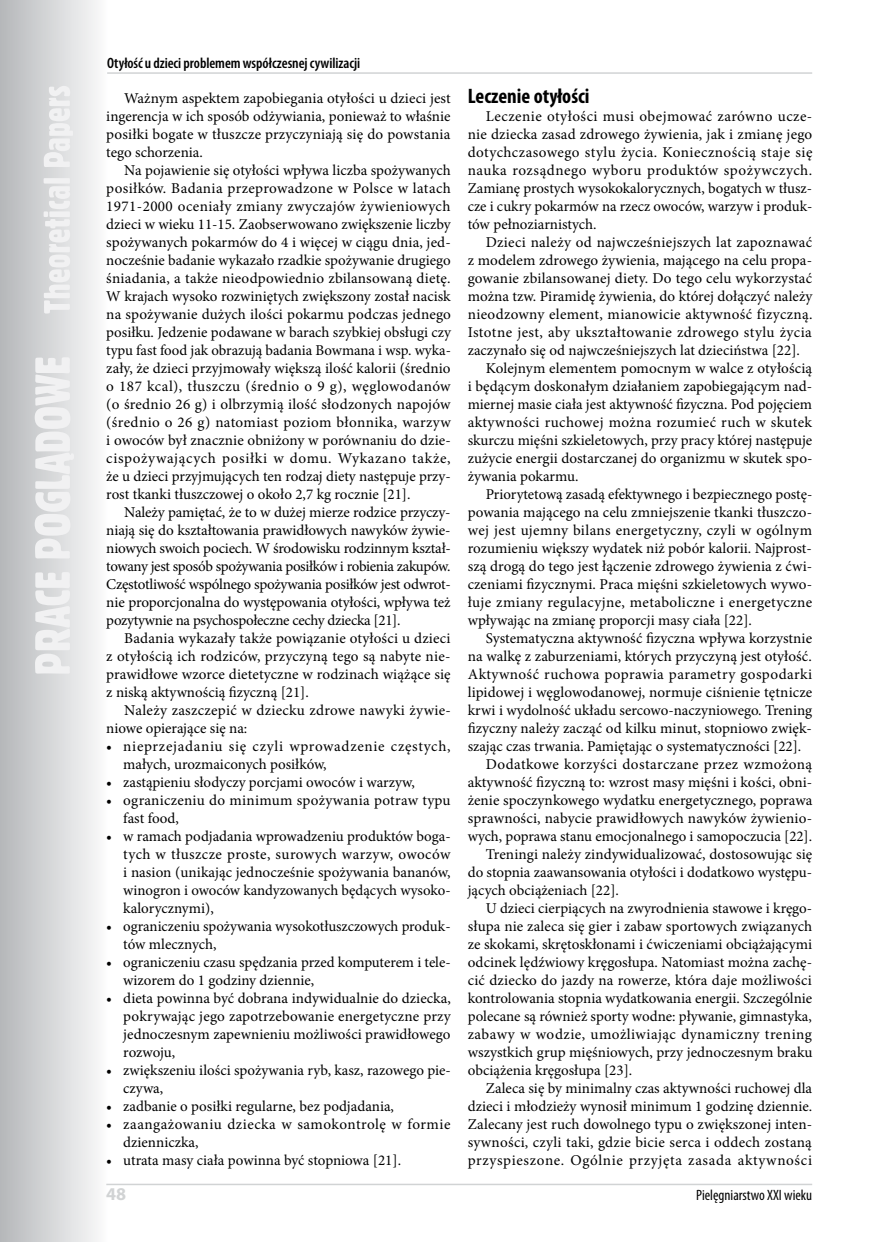
<style>
.page{position:relative;width:876px;height:1242px;background:#fff}
.page>*{position:absolute;margin:0;border:0;box-sizing:border-box;transform-origin:0 0}
.t1{font:700 condensed 21px "Myriad Pro";color:#000}
.t2{font:700 18px "Myriad Pro";color:#d1d3d4}
.t3{font:15px/18px "Minion Pro";color:#000;text-align:justify}
.t4{font:15px/18px "Minion Pro";letter-spacing:.025em;color:#000}
.t5{font:15px "Minion Pro";letter-spacing:.03em;color:#000}
.t6{font:15px "Minion Pro";letter-spacing:.02em;color:#000}
.t7{font:15px/18px "Minion Pro";letter-spacing:.04em;color:#000}
.t8{font:600 condensed 15px "Myriad Pro";letter-spacing:-.005em;color:#000}
.t9{font:15px "Minion Pro";letter-spacing:.045em;color:#000}
.t10{font:condensed 15px "Myriad Pro";color:#000}
</style>
<div class="page">
<svg style="left:0;top:0;width:108px;height:1242px"></svg>
<svg style="left:35px;top:86px;width:39px;height:587px"></svg>
<hr style="left:106px;top:1183px;width:706px;height:2px;background:#d1d3d4">
<hr style="left:107px;top:72px;width:705px;height:2px;background:#d1d3d4">
<p class="t8" style="left:107px;top:54px;width:255px">Otyłość u dzieci problemem współczesnej cywilizacji</p>
<p class="t3" style="left:106px;top:89px;width:346px;text-indent:18px">Ważnym aspektem zapobiegania otyłości u dzieci jest ingerencja w ich sposób odżywiania, ponieważ to właśnie posiłki bogate w tłuszcze przyczyniają się do powstania tego schorzenia.</p>
<p class="t3" style="left:106px;top:161px;width:346px;text-indent:18px">Na pojawienie się otyłości wpływa liczba spożywanych posiłków. Badania przeprowadzone w Polsce w latach 1971-2000 oceniały zmiany zwyczajów żywieniowych dzieci w wieku 11-15. Zaobserwowano zwiększenie liczby spożywanych pokarmów do 4 i więcej w ciągu dnia, jed&shy;nocześnie badanie wykazało rzadkie spożywanie drugiego śniadania, a także nieodpowiednio zbilansowaną dietę.<br>W krajach wysoko rozwiniętych zwiększony został nacisk na spożywanie dużych ilości pokarmu podczas jednego posiłku. Jedzenie podawane w barach szybkiej obsługi czy typu fast food jak obrazują badania Bowmana i wsp. wyka&shy;zały, że dzieci przyjmowały większą ilość kalorii (średnio o 187 kcal), tłuszczu (średnio o 9 g), węglowodanów (o średnio 26 g) i olbrzymią ilość słodzonych napojów (średnio o 26 g) natomiast poziom błonnika, warzyw i owoców był znacznie obniżony w porównaniu do dzie&shy;cispożywających posiłki w domu. Wykazano także, że u dzieci przyjmujących ten rodzaj diety następuje przy&shy;rost tkanki tłuszczowej o około 2,7 kg rocznie [21].</p>
<p class="t3" style="left:106px;top:503px;width:346px;text-indent:18px">Należy pamiętać, że to w dużej mierze rodzice przyczy&shy;niają się do kształtowania prawidłowych nawyków żywie&shy;niowych swoich pociech. W środowisku rodzinnym kształ&shy;towany jest sposób spożywania posiłków i robienia zakupów.<br>Częstotliwość wspólnego spożywania posiłków jest odwrot&shy;nie proporcjonalna do występowania otyłości, wpływa też pozytywnie na psychospołeczne cechy dziecka [21].</p>
<p class="t3" style="left:106px;top:629px;width:346px;text-indent:18px">Badania wykazały także powiązanie otyłości u dzieci z otyłością ich rodziców, przyczyną tego są nabyte nie&shy;prawidłowe wzorce dietetyczne w rodzinach wiążące się z niską aktywnością fizyczną [21].</p>
<p class="t3" style="left:106px;top:701px;width:346px;text-indent:18px">Należy zaszczepić w dziecku zdrowe nawyki żywie&shy;niowe opierające się na:</p>
<p class="t7" style="left:123px;top:737px;width:329px;text-indent:-17px">• nieprzejadaniu się czyli wprowadzenie częstych, małych, urozmaiconych posiłków,</p>
<p class="t3" style="left:106px;top:773px;width:310px">• zastąpieniu słodyczy porcjami owoców i warzyw,</p>
<p class="t3" style="left:123px;top:791px;width:329px;text-indent:-17px">• ograniczeniu do minimum spożywania potraw typu fast food,</p>
<p class="t3" style="left:123px;top:827px;width:329px;text-indent:-17px">• w ramach podjadania wprowadzeniu produktów boga&shy;tych w tłuszcze proste, surowych warzyw, owoców i nasion (unikając jednocześnie spożywania bananów, winogron i owoców kandyzowanych będących wysoko&shy;kalorycznymi),</p>
<p class="t3" style="left:123px;top:917px;width:329px;text-indent:-17px">• ograniczeniu spożywania wysokotłuszczowych produk&shy;tów mlecznych,</p>
<p class="t3" style="left:123px;top:953px;width:329px;text-indent:-17px">• ograniczeniu czasu spędzania przed komputerem i tele&shy;wizorem do 1 godziny dziennie,</p>
<p class="t3" style="left:123px;top:989px;width:329px;text-indent:-17px">• dieta powinna być dobrana indywidualnie do dziecka, pokrywając jego zapotrzebowanie energetyczne przy jednoczesnym zapewnieniu możliwości prawidłowego rozwoju,</p>
<p class="t3" style="left:123px;top:1061px;width:329px;text-indent:-17px">• zwiększeniu ilości spożywania ryb, kasz, razowego pie&shy;czywa,</p>
<p class="t3" style="left:106px;top:1097px;width:289px">• zadbanie o posiłki regularne, bez podjadania,</p>
<p class="t4" style="left:123px;top:1115px;width:329px;text-indent:-17px">• zaangażowaniu dziecka w samokontrolę w formie dzienniczka,</p>
<p class="t3" style="left:106px;top:1151px;width:296px">• utrata masy ciała powinna być stopniowa [21].</p>
<h1 class="t1" style="left:468px;top:83px;width:123px">Leczenie otyłości</h1>
<p class="t3" style="left:468px;top:107px;width:346px;text-indent:18px">Leczenie otyłości musi obejmować zarówno ucze&shy;nie dziecka zasad zdrowego żywienia, jak i zmianę jego dotychczasowego stylu życia. Koniecznością staje się nauka rozsądnego wyboru produktów spożywczych.<br>Zamianę prostych wysokokalorycznych, bogatych w tłusz&shy;cze i cukry pokarmów na rzecz owoców, warzyw i produk&shy;tów pełnoziarnistych.</p>
<p class="t6" style="left:486px;top:232px;width:328px">Dzieci należy od najwcześniejszych lat zapoznawać</p>
<p class="t3" style="left:468px;top:251px;width:346px">z modelem zdrowego żywienia, mającego na celu propa-</p>
<p class="t3" style="left:468px;top:269px;width:346px">gowanie zbilansowanej diety. Do tego celu wykorzystać</p>
<p class="t3" style="left:468px;top:287px;width:346px">można tzw. Piramidę żywienia, do której dołączyć należy</p>
<p class="t6" style="left:468px;top:304px;width:346px">nieodzowny element, mianowicie aktywność fizyczną.</p>
<p class="t5" style="left:468px;top:322px;width:346px">Istotne jest, aby ukształtowanie zdrowego stylu życia</p>
<p class="t3" style="left:468px;top:341px;width:334px">zaczynało się od najwcześniejszych lat dzieciństwa [22].</p>
<p class="t3" style="left:486px;top:359px;width:328px">Kolejnym elementem pomocnym w walce z otyłością</p>
<p class="t3" style="left:468px;top:377px;width:346px">i będącym doskonałym działaniem zapobiegającym nad-</p>
<p class="t3" style="left:468px;top:395px;width:346px">miernej masie ciała jest aktywność fizyczna. Pod pojęciem</p>
<p class="t4" style="left:468px;top:413px;width:346px">aktywności ruchowej można rozumieć ruch w skutek</p>
<p class="t3" style="left:468px;top:431px;width:346px">skurczu mięśni szkieletowych, przy pracy której następuje</p>
<p class="t3" style="left:468px;top:449px;width:346px">zużycie energii dostarczanej do organizmu w skutek spo-</p>
<p class="t3" style="left:468px;top:467px;width:112px">żywania pokarmu.</p>
<p class="t3" style="left:486px;top:485px;width:328px">Priorytetową zasadą efektywnego i bezpiecznego postę-</p>
<p class="t3" style="left:468px;top:503px;width:346px">powania mającego na celu zmniejszenie tkanki tłuszczo-</p>
<p class="t4" style="left:468px;top:521px;width:346px">wej jest ujemny bilans energetyczny, czyli w ogólnym</p>
<p class="t3" style="left:468px;top:539px;width:346px">rozumieniu większy wydatek niż pobór kalorii. Najprost-</p>
<p class="t3" style="left:468px;top:557px;width:346px">szą drogą do tego jest łączenie zdrowego żywienia z ćwi-</p>
<p class="t3" style="left:468px;top:575px;width:346px">czeniami fizycznymi. Praca mięśni szkieletowych wywo-</p>
<p class="t4" style="left:468px;top:593px;width:346px">łuje zmiany regulacyjne, metaboliczne i energetyczne</p>
<p class="t3" style="left:468px;top:611px;width:286px">wpływając na zmianę proporcji masy ciała [22].</p>
<p class="t3" style="left:486px;top:629px;width:328px">Systematyczna aktywność fizyczna wpływa korzystnie</p>
<p class="t3" style="left:468px;top:647px;width:346px">na walkę z zaburzeniami, których przyczyną jest otyłość.</p>
<p class="t4" style="left:468px;top:665px;width:346px">Aktywność ruchowa poprawia parametry gospodarki</p>
<p class="t3" style="left:468px;top:683px;width:346px">lipidowej i węglowodanowej, normuje ciśnienie tętnicze</p>
<p class="t3" style="left:468px;top:701px;width:346px">krwi i wydolność układu sercowo-naczyniowego. Trening</p>
<p class="t3" style="left:468px;top:719px;width:346px">fizyczny należy zacząć od kilku minut, stopniowo zwięk-</p>
<p class="t3" style="left:468px;top:737px;width:335px">szając czas trwania. Pamiętając o systematyczności [22].</p>
<p class="t5" style="left:486px;top:754px;width:328px">Dodatkowe korzyści dostarczane przez wzmożoną</p>
<p class="t3" style="left:468px;top:773px;width:346px">aktywność fizyczną to: wzrost masy mięśni i kości, obni-</p>
<p class="t3" style="left:468px;top:791px;width:346px">żenie spoczynkowego wydatku energetycznego, poprawa</p>
<p class="t3" style="left:468px;top:809px;width:346px">sprawności, nabycie prawidłowych nawyków żywienio-</p>
<p class="t3" style="left:468px;top:827px;width:346px">wych, poprawa stanu emocjonalnego i samopoczucia [22].</p>
<p class="t3" style="left:486px;top:845px;width:328px">Treningi należy zindywidualizować, dostosowując się</p>
<p class="t3" style="left:468px;top:863px;width:346px">do stopnia zaawansowania otyłości i dodatkowo występu-</p>
<p class="t3" style="left:468px;top:881px;width:153px">jących obciążeniach [22].</p>
<p class="t3" style="left:486px;top:899px;width:328px">U dzieci cierpiących na zwyrodnienia stawowe i kręgo-</p>
<p class="t3" style="left:468px;top:917px;width:346px">słupa nie zaleca się gier i zabaw sportowych związanych</p>
<p class="t3" style="left:468px;top:935px;width:346px">ze skokami, skrętoskłonami i ćwiczeniami obciążającymi</p>
<p class="t3" style="left:468px;top:953px;width:346px">odcinek lędźwiowy kręgosłupa. Natomiast można zachę-</p>
<p class="t3" style="left:468px;top:971px;width:346px">cić dziecko do jazdy na rowerze, która daje możliwości</p>
<p class="t3" style="left:468px;top:989px;width:346px">kontrolowania stopnia wydatkowania energii. Szczególnie</p>
<p class="t3" style="left:468px;top:1007px;width:346px">polecane są również sporty wodne: pływanie, gimnastyka,</p>
<p class="t5" style="left:468px;top:1024px;width:346px">zabawy w wodzie, umożliwiając dynamiczny trening</p>
<p class="t3" style="left:468px;top:1043px;width:346px">wszystkich grup mięśniowych, przy jednoczesnym braku</p>
<p class="t3" style="left:468px;top:1061px;width:166px">obciążenia kręgosłupa [23].</p>
<p class="t3" style="left:486px;top:1079px;width:328px">Zaleca się by minimalny czas aktywności ruchowej dla</p>
<p class="t3" style="left:468px;top:1097px;width:346px">dzieci i młodzieży wynosił minimum 1 godzinę dziennie.</p>
<p class="t3" style="left:468px;top:1115px;width:346px">Zalecany jest ruch dowolnego typu o zwiększonej inten-</p>
<p class="t3" style="left:468px;top:1133px;width:346px">sywności, czyli taki, gdzie bicie serca i oddech zostaną</p>
<p class="t9" style="left:468px;top:1150px;width:346px">przyspieszone. Ogólnie przyjęta zasada aktywności</p>
<p class="t2" style="left:106px;top:1182px;width:21px">48</p>
<p class="t10" style="left:696px;top:1186px;width:118px">Pielęgniarstwo XXI wieku</p>
</div>
